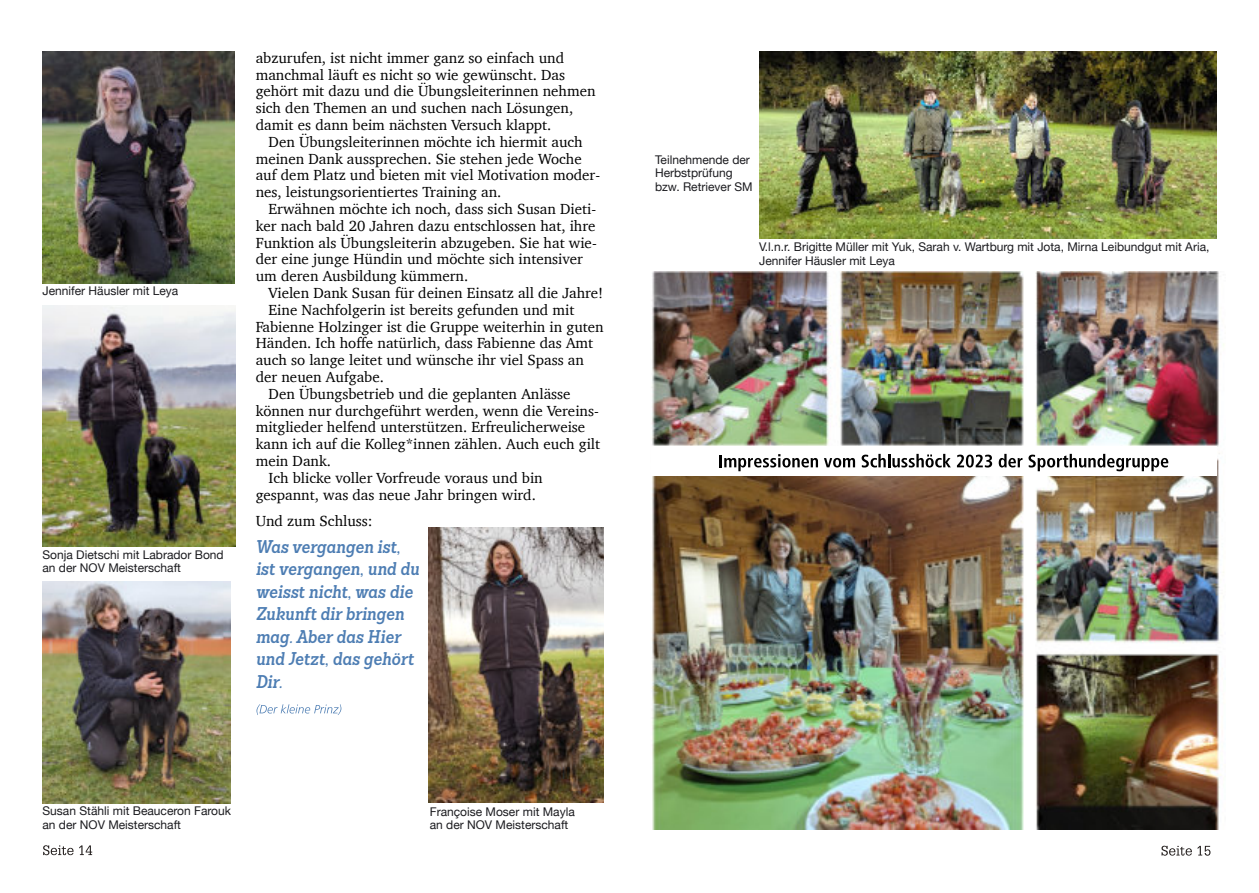
<style>
.page{position:relative;width:1259px;height:893px;background:#fff}
.page>*{position:absolute;margin:0;border:0;box-sizing:border-box;transform-origin:0 0}
.t1{font:italic 600 condensed 18px "Sanchez";color:#4d7db3}
.t2{font:15px "Charter";color:#000}
.t3{font:12px "Helvetica Neue";color:#1b1b1f}
</style>
<div class="page">
<svg style="left:43px;top:845px;width:49px;height:10px"></svg>
<img style="left:428px;top:527px;width:176px;height:275px">
<img style="left:43px;top:305px;width:192px;height:242px">
<svg style="left:256px;top:704px;width:85px;height:11px"></svg>
<img style="left:43px;top:52px;width:191px;height:232px">
<img style="left:43px;top:581px;width:187px;height:222px">
<svg style="left:1161px;top:846px;width:49px;height:10px"></svg>
<img style="left:759px;top:51px;width:457px;height:187px">
<img style="left:651px;top:271px;width:573px;height:558px">
<div style="left:651px;top:446px;width:565px;height:29px;background:#fff"></div>
<svg style="left:719px;top:454px;width:99px;height:17px"></svg>
<svg style="left:824px;top:458px;width:31px;height:9px"></svg>
<svg style="left:861px;top:454px;width:90px;height:13px"></svg>
<svg style="left:957px;top:455px;width:35px;height:12px"></svg>
<svg style="left:998px;top:454px;width:24px;height:13px"></svg>
<svg style="left:1028px;top:454px;width:140px;height:17px"></svg>
<p class="t3" style="left:43px;top:284px;width:137px">Jennifer Häusler mit Leya</p>
<p class="t3" style="left:43px;top:547px;width:183px">Sonja Dietschi mit Labrador Bond</p>
<p class="t3" style="left:43px;top:561px;width:140px">an der NOV Meisterschaft</p>
<p class="t2" style="left:256px;top:48px;width:310px">abzurufen, ist nicht immer ganz so einfach und</p>
<p class="t2" style="left:256px;top:65px;width:311px">manchmal läuft es nicht so wie gewünscht. Das</p>
<p class="t2" style="left:256px;top:82px;width:341px">gehört mit dazu und die Übungsleiterinnen nehmen</p>
<p class="t2" style="left:256px;top:99px;width:319px">sich den Themen an und suchen nach Lösungen,</p>
<p class="t2" style="left:256px;top:115px;width:297px">damit es dann beim nächsten Versuch klappt.</p>
<p class="t2" style="left:269px;top:132px;width:315px">Den Übungsleiterinnen möchte ich hiermit auch</p>
<p class="t2" style="left:256px;top:149px;width:327px">meinen Dank aussprechen. Sie stehen jede Woche</p>
<p class="t2" style="left:256px;top:166px;width:346px">auf dem Platz und bieten mit viel Motivation moder-</p>
<p class="t2" style="left:256px;top:183px;width:247px">nes, leistungsorientiertes Training an.</p>
<p class="t2" style="left:269px;top:199px;width:329px">Erwähnen möchte ich noch, dass sich Susan Dieti-</p>
<p class="t2" style="left:256px;top:216px;width:341px">ker nach bald 20 Jahren dazu entschlossen hat, ihre</p>
<p class="t2" style="left:256px;top:233px;width:342px">Funktion als Übungsleiterin abzugeben. Sie hat wie-</p>
<p class="t2" style="left:256px;top:250px;width:329px">der eine junge Hündin und möchte sich intensiver</p>
<p class="t2" style="left:256px;top:267px;width:214px">um deren Ausbildung kümmern.</p>
<p class="t2" style="left:269px;top:283px;width:336px">Vielen Dank Susan für deinen Einsatz all die Jahre!</p>
<p class="t2" style="left:269px;top:300px;width:307px">Eine Nachfolgerin ist bereits gefunden und mit</p>
<p class="t2" style="left:256px;top:317px;width:349px">Fabienne Holzinger ist die Gruppe weiterhin in guten</p>
<p class="t2" style="left:256px;top:334px;width:339px">Händen. Ich hoffe natürlich, dass Fabienne das Amt</p>
<p class="t2" style="left:256px;top:351px;width:330px">auch so lange leitet und wünsche ihr viel Spass an</p>
<p class="t2" style="left:256px;top:367px;width:130px">der neuen Aufgabe.</p>
<p class="t2" style="left:269px;top:384px;width:303px">Den Übungsbetrieb und die geplanten Anlässe</p>
<p class="t2" style="left:256px;top:401px;width:345px">können nur durchgeführt werden, wenn die Vereins-</p>
<p class="t2" style="left:256px;top:418px;width:331px">mitglieder helfend unterstützen. Erfreulicherweise</p>
<p class="t2" style="left:256px;top:435px;width:346px">kann ich auf die Kolleg*innen zählen. Auch euch gilt</p>
<p class="t2" style="left:256px;top:451px;width:77px">mein Dank.</p>
<p class="t2" style="left:269px;top:468px;width:276px">Ich blicke voller Vorfreude voraus und bin</p>
<p class="t2" style="left:256px;top:485px;width:282px">gespannt, was das neue Jahr bringen wird.</p>
<p class="t2" style="left:256px;top:511px;width:118px">Und zum Schluss:</p>
<p class="t1" style="left:256px;top:539px;width:146px">Was vergangen ist,</p>
<p class="t1" style="left:256px;top:561px;width:165px">ist vergangen, und du</p>
<p class="t1" style="left:256px;top:584px;width:158px">weisst nicht, was die</p>
<p class="t1" style="left:256px;top:606px;width:150px">Zukunft dir bringen</p>
<p class="t1" style="left:256px;top:629px;width:146px">mag. Aber das Hier</p>
<p class="t1" style="left:256px;top:651px;width:159px">und Jetzt, das gehört</p>
<p class="t1" style="left:256px;top:674px;width:28px">Dir.</p>
<p class="t3" style="left:43px;top:804px;width:190px">Susan Stähli mit Beauceron Farouk</p>
<p class="t3" style="left:43px;top:817px;width:140px">an der NOV Meisterschaft</p>
<p class="t3" style="left:430px;top:804px;width:146px">Françoise Moser mit Mayla</p>
<p class="t3" style="left:430px;top:818px;width:140px">an der NOV Meisterschaft</p>
<p class="t3" style="left:655px;top:152px;width:96px">Teilnehmende der</p>
<p class="t3" style="left:655px;top:166px;width:79px">Herbstprüfung</p>
<p class="t3" style="left:655px;top:179px;width:99px">bzw. Retriever SM</p>
<p class="t3" style="left:759px;top:240px;width:452px">V.l.n.r. Brigitte Müller mit Yuk, Sarah v. Wartburg mit Jota, Mirna Leibundgut mit Aria,</p>
<p class="t3" style="left:759px;top:253px;width:137px">Jennifer Häusler mit Leya</p>
</div>
